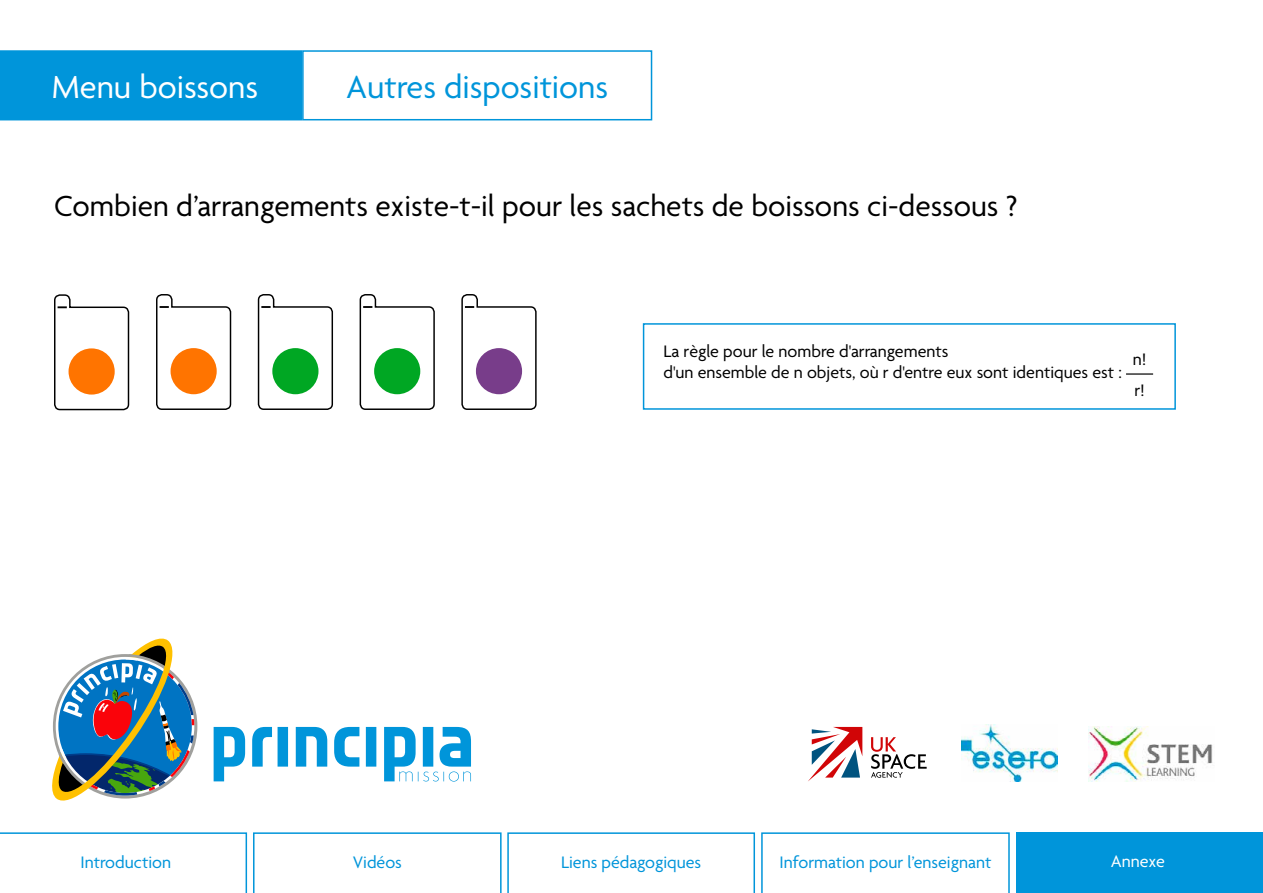
<style>
.page{position:relative;width:1263px;height:893px;background:#fff}
.page>*{position:absolute;margin:0;border:0;box-sizing:border-box;transform-origin:0 0}
.t1{font:34.5px "Agenda";color:#0095da}
.t2{font:34.5px "Agenda";color:#fff}
.t3{font:31.5px "Agenda";color:#000}
.t4{font:18px/21px "Agenda";color:#000}
.t5{font:18px "Agenda";color:#0095da}
.t6{font:18px "Agenda";color:#fff}
</style>
<div class="page">
<svg style="left:52px;top:639px;width:142px;height:162px"></svg>
<svg style="left:808px;top:727px;width:54px;height:54px"></svg>
<svg style="left:871px;top:737px;width:56px;height:41px"></svg>
<img style="left:1088px;top:726px;width:125px;height:56px">
<img style="left:961px;top:724px;width:96px;height:58px">
<svg style="left:214px;top:727px;width:257px;height:55px"></svg>
<div style="left:1017px;top:832px;width:246px;height:61px;background:#0095da"></div>
<svg style="left:0;top:832px;width:247px;height:61px"></svg>
<svg style="left:253px;top:832px;width:502px;height:61px"></svg>
<svg style="left:761px;top:832px;width:249px;height:61px"></svg>
<div style="left:0;top:51px;width:301px;height:69px;background:#0095da"></div>
<div style="left:0;top:50px;width:302px;height:70px;border:2px solid #0095da"></div>
<div style="left:302px;top:50px;width:350px;height:70px;border:2px solid #0095da"></div>
<svg style="left:156px;top:294px;width:76px;height:116px"></svg>
<svg style="left:257px;top:294px;width:76px;height:116px"></svg>
<svg style="left:359px;top:294px;width:76px;height:116px"></svg>
<svg style="left:461px;top:294px;width:76px;height:116px"></svg>
<svg style="left:54px;top:294px;width:76px;height:117px"></svg>
<hr style="left:1126px;top:373px;width:27px;height:2px;background:#000">
<div style="left:643px;top:323px;width:533px;height:87px;border:2px solid #0095da"></div>
<h1 class="t2" style="left:52px;top:68px;width:208px">Menu boissons</h1>
<h1 class="t1" style="left:346px;top:68px;width:264px">Autres dispositions</h1>
<h2 class="t3" style="left:54px;top:189px;width:965px">Combien d’arrangements existe-t-il pour les sachets de boissons ci-dessous ?</h2>
<p class="t4" style="left:663px;top:342px;width:460px">La règle pour le nombre d'arrangements<br>d'un ensemble de n objets, où r d'entre eux sont identiques est :</p>
<p class="t4" style="left:1133px;top:345px;width:15px;line-height:30.5px">n! r!</p>
<p class="t5" style="left:81px;top:853px;width:92px">Introduction</p>
<p class="t5" style="left:353px;top:853px;width:51px">Vidéos</p>
<p class="t5" style="left:561px;top:853px;width:142px">Liens pédagogiques</p>
<p class="t5" style="left:779px;top:853px;width:213px">Information pour l’enseignant</p>
<p class="t6" style="left:1111px;top:851px;width:56px">Annexe</p>
</div>
